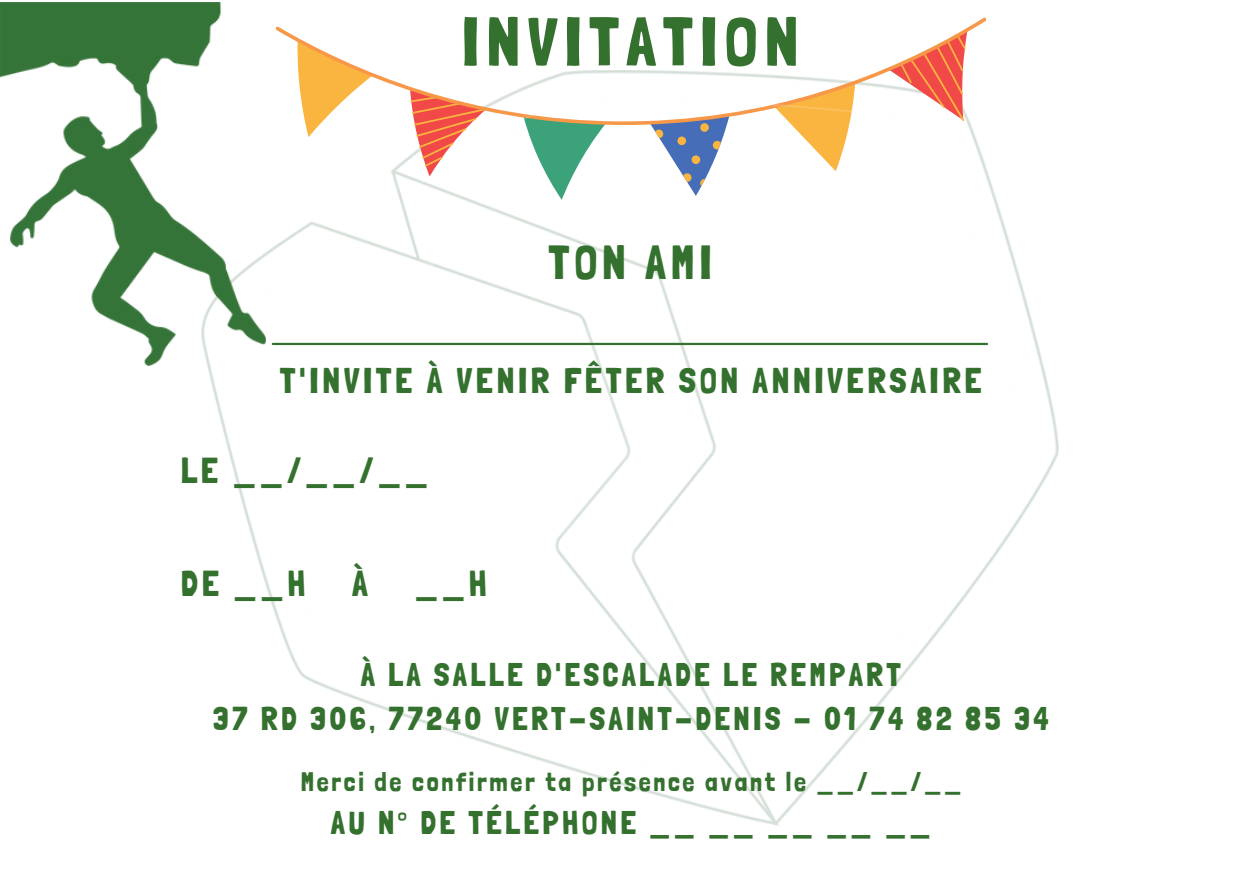
<style>
.page{position:relative;width:1258px;height:894px;background:#fff}
.page>*{position:absolute;margin:0;border:0;box-sizing:border-box;transform-origin:0 0}
.t1{font:68.4px "Londrina Solid";letter-spacing:.1em;color:#34712e}
.t2{font:47.7px "Londrina Solid";letter-spacing:.1em;color:#34712e}
.t3{font:36px "Londrina Solid";color:#34712e}
.t4{font:35.7px "Londrina Solid";letter-spacing:.1em;color:#34712e}
.t5{font:32.7px "Londrina Solid";letter-spacing:.1em;color:#34712e}
.t6{font:26.7px "Londrina Solid";letter-spacing:.1em;color:#34712e}
</style>
<div class="page">
<svg style="left:276px;top:18px;width:709px;height:81px"></svg>
<img style="left:235px;top:99px;width:790px;height:696px">
<hr style="left:273px;top:343px;width:714px;height:2px;background:#34712e">
<img style="left:0;top:2px;width:266px;height:363px">
<p class="t1" style="left:462px;top:1px;width:338px">INVITATION</p>
<p class="t2" style="left:548px;top:234px;width:165px">TON AMI</p>
<p class="t4" style="left:280px;top:359px;width:703px">T'INVITE À VENIR FÊTER SON ANNIVERSAIRE</p>
<p class="t3" style="left:181px;top:449px;width:249px">LE __/__/__</p>
<p class="t3" style="left:181px;top:561px;width:126px">DE __H</p>
<p class="t3" style="left:352px;top:561px;width:17px">À</p>
<p class="t3" style="left:415px;top:561px;width:74px">__H</p>
<p class="t5" style="left:361px;top:654px;width:542px">À LA SALLE D'ESCALADE LE REMPART</p>
<p class="t5" style="left:213px;top:699px;width:837px">37 RD 306, 77240 VERT-SAINT-DENIS - 01 74 82 85 34</p>
<p class="t6" style="left:301px;top:765px;width:662px">Merci de confirmer ta présence avant le __/__/__</p>
<p class="t5" style="left:331px;top:802px;width:601px">AU N° DE TÉLÉPHONE __ __ __ __ __</p>
</div>
